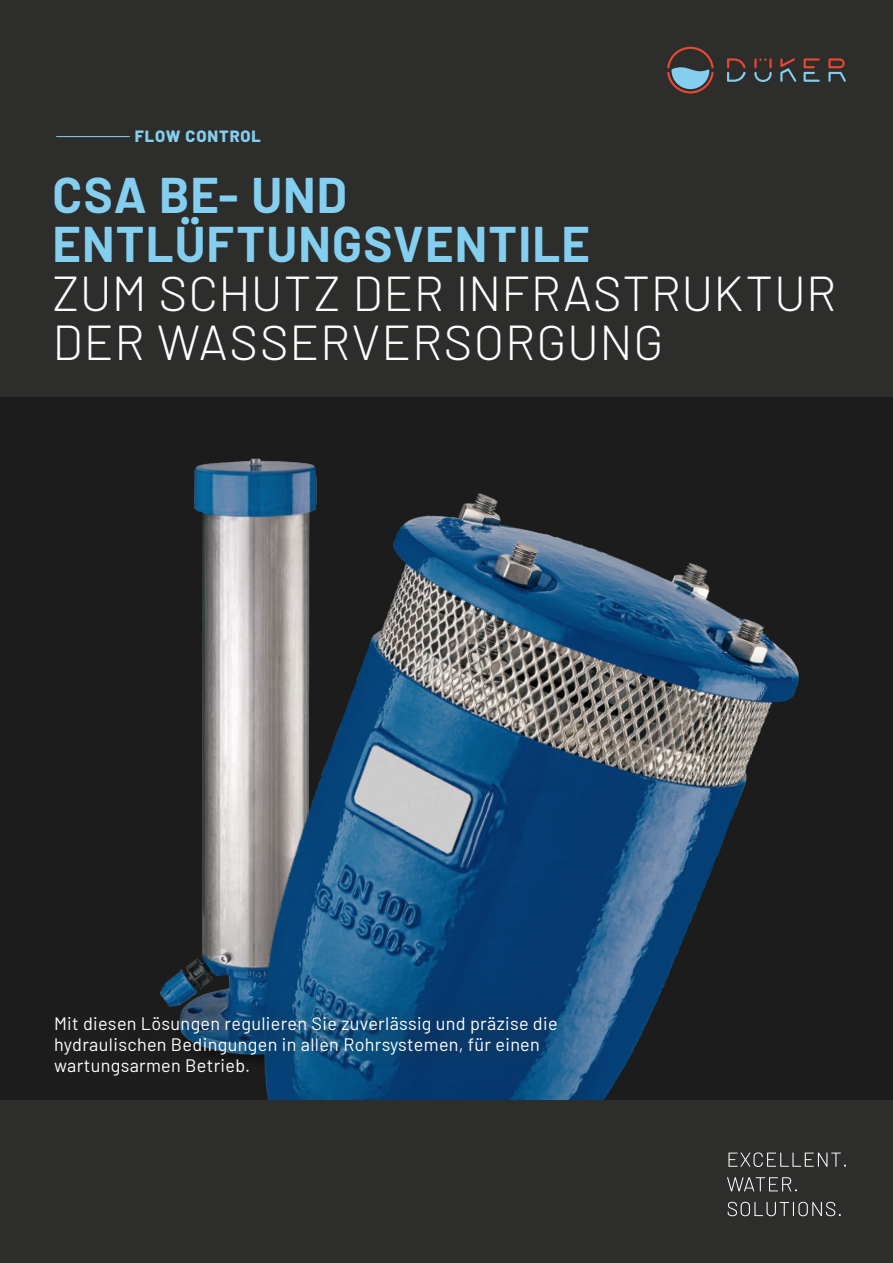
<style>
.page{position:relative;width:893px;height:1263px;background:#2d2d2c}
.page>*{position:absolute;margin:0;border:0;box-sizing:border-box;transform-origin:0 0}
.t1{font:300 48.9px/48.9px "Barlow";letter-spacing:.015em;color:#fff}
.t2{font:700 48.9px/48.9px "Barlow";letter-spacing:.025em;color:#84cfef}
.t3{font:18px/21px "Barlow";letter-spacing:.02em;color:#fff}
.t4{font:800 16.35px "Barlow";letter-spacing:.055em;color:#84cfef}
</style>
<div class="page">
<div style="left:0;top:398px;width:893px;height:702px;background:#1c1c1c"></div>
<svg style="left:804px;top:58px;width:16px;height:24px"></svg>
<svg style="left:780px;top:58px;width:16px;height:24px"></svg>
<svg style="left:828px;top:58px;width:18px;height:24px"></svg>
<svg style="left:727px;top:58px;width:19px;height:24px"></svg>
<svg style="left:754px;top:58px;width:18px;height:24px"></svg>
<svg style="left:667px;top:47px;width:47px;height:46px"></svg>
<svg style="left:766px;top:1202px;width:75px;height:14px"></svg>
<svg style="left:764px;top:1177px;width:33px;height:14px"></svg>
<svg style="left:767px;top:1152px;width:79px;height:15px"></svg>
<img style="left:0;top:136px;width:764px;height:1081px">
<img style="left:208px;top:460px;width:591px;height:640px">
<div style="left:32px;top:995px;width:546px;height:101px;background:#2d2d2c;opacity:.8"></div>
<p class="t4" style="left:135px;top:124px;width:128px">FLOW CONTROL</p>
<h1 class="t2" style="left:52px;top:167px;width:539px">CSA BE- UND<br>ENTLÜFTUNGSVENTILE</h1>
<h1 class="t1" style="left:52px;top:265px;width:785px">ZUM SCHUTZ DER INFRASTRUKTUR<br>DER WASSERVERSORGUNG</h1>
<p class="t3" style="left:54px;top:1011px;width:505px">Mit diesen Lösungen regulieren Sie zuverlässig und präzise die hydraulischen Bedingungen in allen Rohrsystemen, für einen wartungsarmen Betrieb.</p>
</div>
